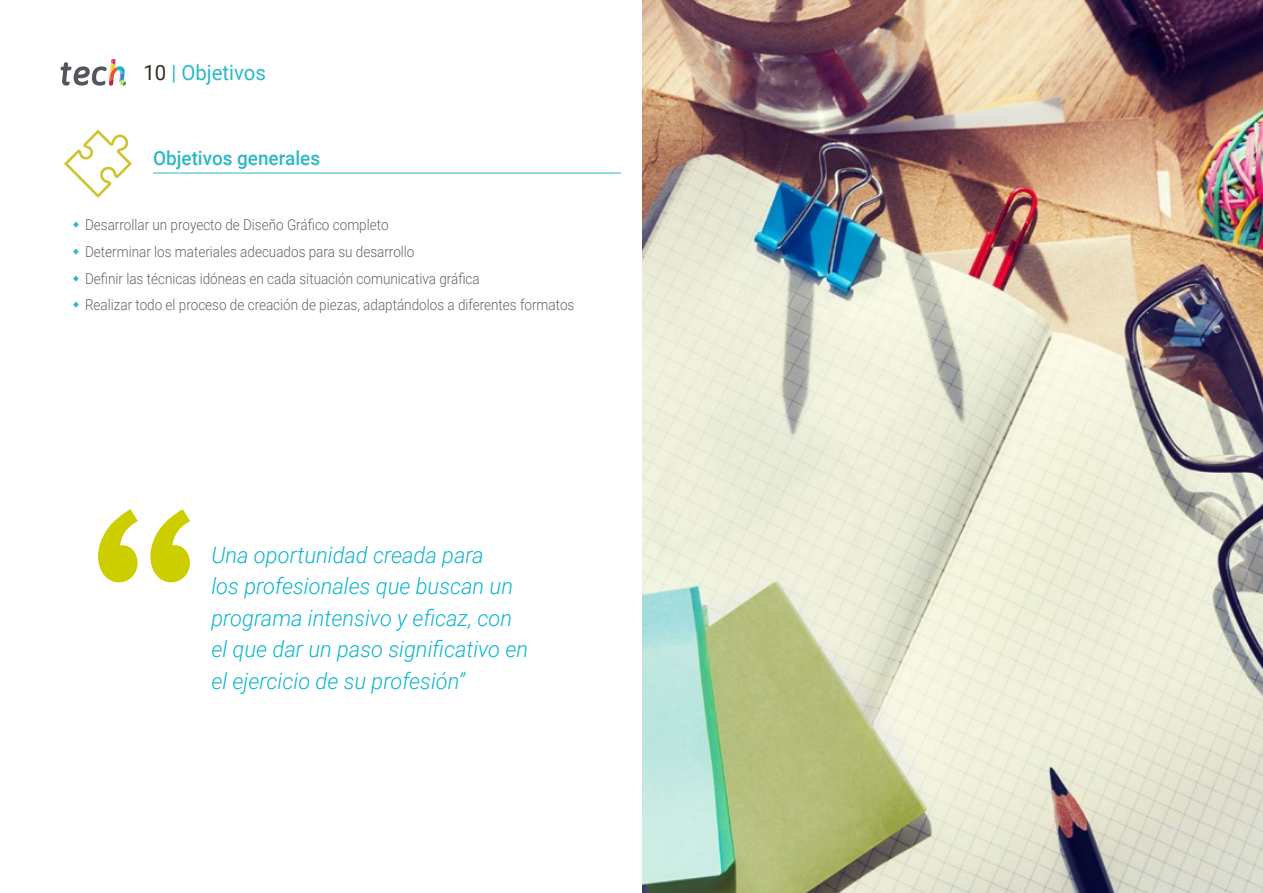
<style>
.page{position:relative;width:1263px;height:893px;background:#fff}
.page>*{position:absolute;margin:0;border:0;box-sizing:border-box;transform-origin:0 0}
.t1{font:italic 300 22.5px/31.5px "Roboto";color:#0fb6cf}
.t2{font:21px "Roboto";color:#2db8c5}
.t3{font:500 19.5px "Roboto";color:#2db8c5}
.t4{font:300 15px/26.7px "Roboto";color:#61646a;scale:.9 1}
.s1{color:#312e20}
</style>
<div class="page">
<hr style="left:153px;top:173px;width:468px;height:1px;background:#2db8c5">
<svg style="left:64px;top:130px;width:68px;height:68px"></svg>
<img style="left:642px;top:0;width:621px;height:893px">
<svg style="left:61px;top:59px;width:65px;height:27px"></svg>
<svg style="left:98px;top:509px;width:92px;height:73px"></svg>
<h2 class="t2" style="left:144px;top:57px;width:124px"><span class="s1">10</span> | Objetivos</h2>
<h3 class="t3" style="left:153px;top:144px;width:169px">Objetivos generales</h3>
<p class="t4" style="left:85px;top:211px;width:545px">Desarrollar un proyecto de Diseño Gráfico completo<br>Determinar los materiales adecuados para su desarrollo<br>Definir las técnicas idóneas en cada situación comunicativa gráfica<br>Realizar todo el proceso de creación de piezas, adaptándolos a diferentes formatos</p>
<h1 class="t1" style="left:211px;top:538px;width:318px">Una oportunidad creada para<br>los profesionales que buscan un programa intensivo y eficaz, con el que dar un paso significativo en el ejercicio de su profesión”</h1>
</div>
